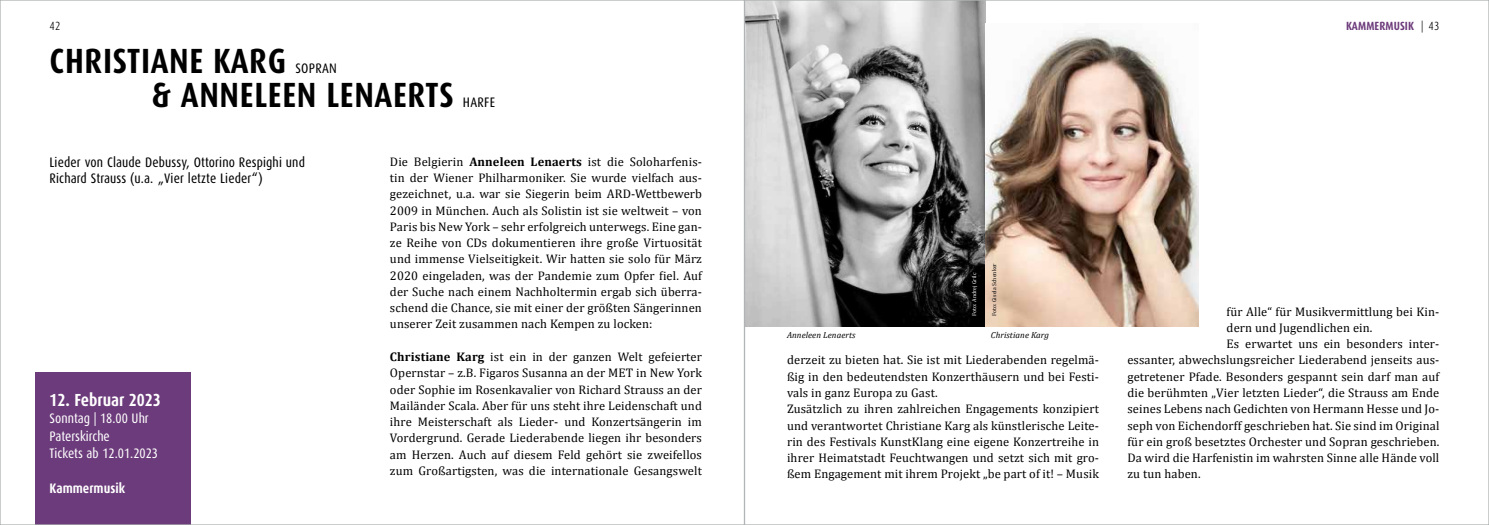
<style>
.page{position:relative;width:1489px;height:525px;background:#fff}
.page>*{position:absolute;margin:0;border:0;box-sizing:border-box;transform-origin:0 0}
.t1{font:700 35px "Dax Condensed";letter-spacing:.02em;color:#000}
.t2{font:700 17.5px "Dax Condensed";color:#fff}
.t3{font:13.75px/16.5px "Dax Condensed";letter-spacing:.01em;color:#000}
.t4{font:13.75px/17.5px "Dax Condensed";color:#fff}
.t5{font:700 13.75px "Dax Condensed";color:#fff}
.t6{font:12.5px/16.2px "Cambria";letter-spacing:.01em;color:#000;text-align:justify}
.t7{font:700 11.88px "Dax Condensed";letter-spacing:.01em;color:#6c3b7b}
.t8{font:300 11.88px "Dax Condensed";color:#000}
.t9{font:italic 8.75px "Cambria";letter-spacing:.01em;color:#000}
.t10{font:5.62px "Cambria";letter-spacing:.01em;color:#000}
.t11{font:5.62px "Cambria";letter-spacing:.01em;color:#fff}
.s1{font-weight:700}
.s2{font-weight:300;color:#000}
</style>
<div class="page">
<img style="left:746px;top:2px;width:239px;height:324px">
<img style="left:985px;top:30px;width:213px;height:296px">
<div style="left:35px;top:372px;width:156px;height:152px;background:#6c3b7b"></div>
<p class="t8" style="left:50px;top:20px;width:12px">42</p>
<h1 class="t1" style="left:50px;top:42px;width:238px">CHRISTIANE KARG</h1>
<p class="t3" style="left:295px;top:60px;width:43px">SOPRAN</p>
<h1 class="t1" style="left:152px;top:75px;width:303px">&amp; ANNELEEN LENAERTS</h1>
<p class="t3" style="left:463px;top:94px;width:34px">HARFE</p>
<p class="t3" style="left:50px;top:154px;width:257px">Lieder von Claude Debussy, Ottorino Respighi und<br>Richard Strauss (u.a. „Vier letzte Lieder“)</p>
<h2 class="t2" style="left:50px;top:389px;width:113px">12. Februar 2023</h2>
<p class="t4" style="left:50px;top:409px;width:110px">Sonntag | 18.00 Uhr<br>Paterskirche<br>Tickets ab 12.01.2023</p>
<p class="t5" style="left:50px;top:480px;width:77px">Kammermusik</p>
<p class="t6" style="left:390px;top:153px;width:313px">Die Belgierin <span class="s1">Anneleen Lenaerts</span> ist die Soloharfenis&shy;tin der Wiener Philharmoniker. Sie wurde vielfach aus&shy;gezeichnet, u.a. war sie Siegerin beim ARD-Wettbewerb 2009 in München. Auch als Solistin ist sie weltweit – von Paris bis New York – sehr erfolgreich unterwegs. Eine gan&shy;ze Reihe von CDs dokumentieren ihre große Virtuosität und immense Vielseitigkeit. Wir hatten sie solo für März 2020 eingeladen, was der Pandemie zum Opfer fiel. Auf der Suche nach einem Nachholtermin ergab sich überra&shy;schend die Chance, sie mit einer der größten Sängerinnen unserer Zeit zusammen nach Kempen zu locken:</p>
<p class="t6" style="left:390px;top:348px;width:313px"><span class="s1">Christiane Karg</span> ist ein in der ganzen Welt gefeierter Opernstar – z.B. Figaros Susanna an der MET in New York oder Sophie im Rosenkavalier von Richard Strauss an der Mailänder Scala. Aber für uns steht ihre Leidenschaft und ihre Meisterschaft als Lieder- und Konzertsängerin im Vordergrund. Gerade Liederabende liegen ihr besonders am Herzen. Auch auf diesem Feld gehört sie zweifellos zum Großartigsten, was die internationale Gesangswelt</p>
<p class="t6" style="left:787px;top:352px;width:313px;text-align:left">derzeit zu bieten hat. Sie ist mit Liederabenden regelmä&shy;ßig in den bedeutendsten Konzerthäusern und bei Festi&shy;vals in ganz Europa zu Gast.<br>Zusätzlich zu ihren zahlreichen Engagements konzipiert und verantwortet Christiane Karg als künstlerische Leite&shy;rin des Festivals KunstKlang eine eigene Konzertreihe in ihrer Heimatstadt Feuchtwangen und setzt sich mit gro&shy;ßem Engagement mit ihrem Projekt „be part of it! – Musik</p>
<p class="t11" style="left:970px;top:315px;width:45px;rotate:-90deg">Foto: Andrej Grilc</p>
<p class="t10" style="left:990px;top:315px;width:54px;rotate:-90deg">Foto: Gisela Schenker</p>
<p class="t9" style="left:787px;top:330px;width:70px">Anneleen Lenaerts</p>
<p class="t9" style="left:990px;top:330px;width:60px">Christiane Karg</p>
<p class="t7" style="left:1345px;top:20px;width:95px">KAMMERMUSIK <span class="s2">| 43</span></p>
<p class="t6" style="left:1226px;top:303px;width:214px">für Alle“ für Musikvermittlung bei Kin-</p>
<p class="t6" style="left:1226px;top:319px;width:147px">dern und Jugendlichen ein.</p>
<p class="t6" style="left:1226px;top:335px;width:214px">Es erwartet uns ein besonders inter-</p>
<p class="t6" style="left:1127px;top:352px;width:313px">essanter, abwechslungsreicher Liederabend jenseits aus-</p>
<p class="t6" style="left:1127px;top:368px;width:313px">getretener Pfade. Besonders gespannt sein darf man auf</p>
<p class="t6" style="left:1127px;top:384px;width:313px">die berühmten „Vier letzten Lieder“, die Strauss am Ende</p>
<p class="t6" style="left:1127px;top:400px;width:313px">seines Lebens nach Gedichten von Hermann Hesse und Jo-</p>
<p class="t6" style="left:1127px;top:417px;width:313px">seph von Eichendorff geschrieben hat. Sie sind im Original</p>
<p class="t6" style="left:1127px;top:433px;width:313px">für ein groß besetztes Orchester und Sopran geschrieben.</p>
<p class="t6" style="left:1127px;top:449px;width:313px">Da wird die Harfenistin im wahrsten Sinne alle Hände voll</p>
<p class="t6" style="left:1127px;top:465px;width:75px">zu tun haben.</p>
</div>
